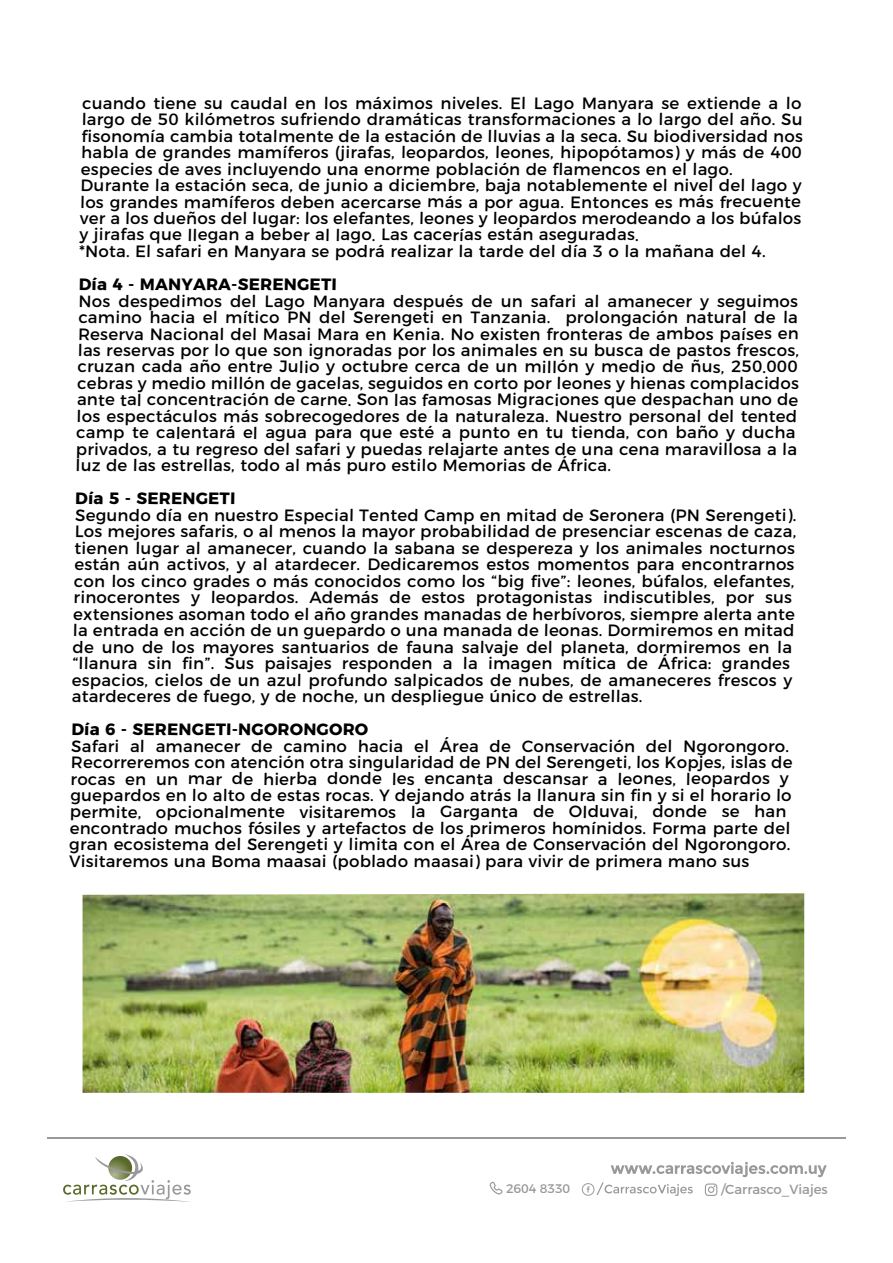
<style>
.page{position:relative;width:893px;height:1263px;background:#fff}
.page>*{position:absolute;margin:0;border:0;box-sizing:border-box;transform-origin:0 0}
.t1{font:16.5px/16.6px "Montserrat";color:#010103}
.t2{font:700 16.5px "Montserrat";color:#000}
.t3{font:13.2px "Montserrat";color:#999}
.t4{font:12.45px "Montserrat";letter-spacing:-.01em;color:#999}
</style>
<div class="page">
<img style="left:83px;top:893px;width:721px;height:200px">
<svg style="left:63px;top:1154px;width:128px;height:48px"></svg>
<hr style="left:47px;top:1137px;width:799px;height:1px;background:#999">
<svg style="left:489px;top:1182px;width:13px;height:12px"></svg>
<svg style="left:582px;top:1162px;width:245px;height:34px"></svg>
<p class="t1" style="left:82px;top:87px;width:723px;rotate:1deg">cuando tiene su caudal en los máximos niveles. El Lago Manyara se extiende a lo largo de 50 kilómetros sufriendo dramáticas transformaciones a lo largo del año. Su fisonomía cambia totalmente de la estación de lluvias a la seca. Su biodiversidad nos habla de grandes mamíferos (jirafas, leopardos, leones, hipopótamos) y más de 400 especies de aves incluyendo una enorme población de flamencos en el lago.<br>Durante la estación seca, de junio a diciembre, baja notablemente el nivel del lago y los grandes mamíferos deben acercarse más a por agua. Entonces es más frecuente ver a los dueños del lugar: los elefantes, leones y leopardos merodeando a los búfalos y jirafas que llegan a beber al lago. Las cacerías están aseguradas.</p>
<p class="t1" style="left:79px;top:236px;width:688px;rotate:1deg">*Nota. El safari en Manyara se podrá realizar la tarde del día 3 o la mañana del 4.</p>
<p class="t2" style="left:79px;top:268px;width:259px;rotate:1deg">Día 4 - MANYARA-SERENGETI</p>
<p class="t1" style="left:79px;top:285px;width:723px;rotate:1deg">Nos despedimos del Lago Manyara después de un safari al amanecer y seguimos camino hacia el mítico PN del Serengeti en Tanzania. prolongación natural de la Reserva Nacional del Masai Mara en Kenia. No existen fronteras de ambos países en las reservas por lo que son ignoradas por los animales en su busca de pastos frescos, cruzan cada año entre Julio y octubre cerca de un millón y medio de ñus, 250.000 cebras y medio millón de gacelas, seguidos en corto por leones y hienas complacidos ante tal concentración de carne. Son las famosas Migraciones que despachan uno de los espectáculos más sobrecogedores de la naturaleza. Nuestro personal del tented camp te calentará el agua para que esté a punto en tu tienda, con baño y ducha privados, a tu regreso del safari y puedas relajarte antes de una cena maravillosa a la</p>
<p class="t1" style="left:76px;top:451px;width:537px;rotate:1deg">luz de las estrellas, todo al más puro estilo Memorias de África.</p>
<p class="t2" style="left:76px;top:484px;width:162px;rotate:1deg">Día 5 - SERENGETI</p>
<p class="t1" style="left:75px;top:499px;width:723px;rotate:1deg">Segundo día en nuestro Especial Tented Camp en mitad de Seronera (PN Serengeti).<br>Los mejores safaris, o al menos la mayor probabilidad de presenciar escenas de caza, tienen lugar al amanecer, cuando la sabana se despereza y los animales nocturnos están aún activos, y al atardecer. Dedicaremos estos momentos para encontrarnos con los cinco grades o más conocidos como los “big five”: leones, búfalos, elefantes, rinocerontes y leopardos. Además de estos protagonistas indiscutibles, por sus extensiones asoman todo el año grandes manadas de herbívoros, siempre alerta ante la entrada en acción de un guepardo o una manada de leonas. Dormiremos en mitad de uno de los mayores santuarios de fauna salvaje del planeta, dormiremos en la “llanura sin fin”. Sus paisajes responden a la imagen mítica de África: grandes espacios, cielos de un azul profundo salpicados de nubes, de amaneceres frescos y atardeceres de fuego, y de noche, un despliegue único de estrellas.</p>
<p class="t2" style="left:72px;top:713px;width:298px;rotate:1deg">Día 6 - SERENGETI-NGORONGORO</p>
<p class="t1" style="left:71px;top:730px;width:723px;rotate:1deg">Safari al amanecer de camino hacia el Área de Conservación del Ngorongoro.<br>Recorreremos con atención otra singularidad de PN del Serengeti, los Kopjes, islas de rocas en un mar de hierba donde les encanta descansar a leones, leopardos y guepardos en lo alto de estas rocas. Y dejando atrás la llanura sin fin y si el horario lo permite, opcionalmente visitaremos la Garganta de Olduvai, donde se han</p>
<p class="t1" style="left:70px;top:812px;width:722px;text-align:justify;rotate:1deg">encontrado muchos fósiles y artefactos de los primeros homínidos. Forma parte del gran ecosistema del Serengeti y limita con el Área de Conservación del Ngorongoro.<br>Visitaremos una Boma maasai (poblado maasai) para vivir de primera mano sus</p>
<p class="t4" style="left:506px;top:1179px;width:66px">2604 8330</p>
<p class="t3" style="left:721px;top:1178px;width:108px">/Carrasco_Viajes</p>
</div>
